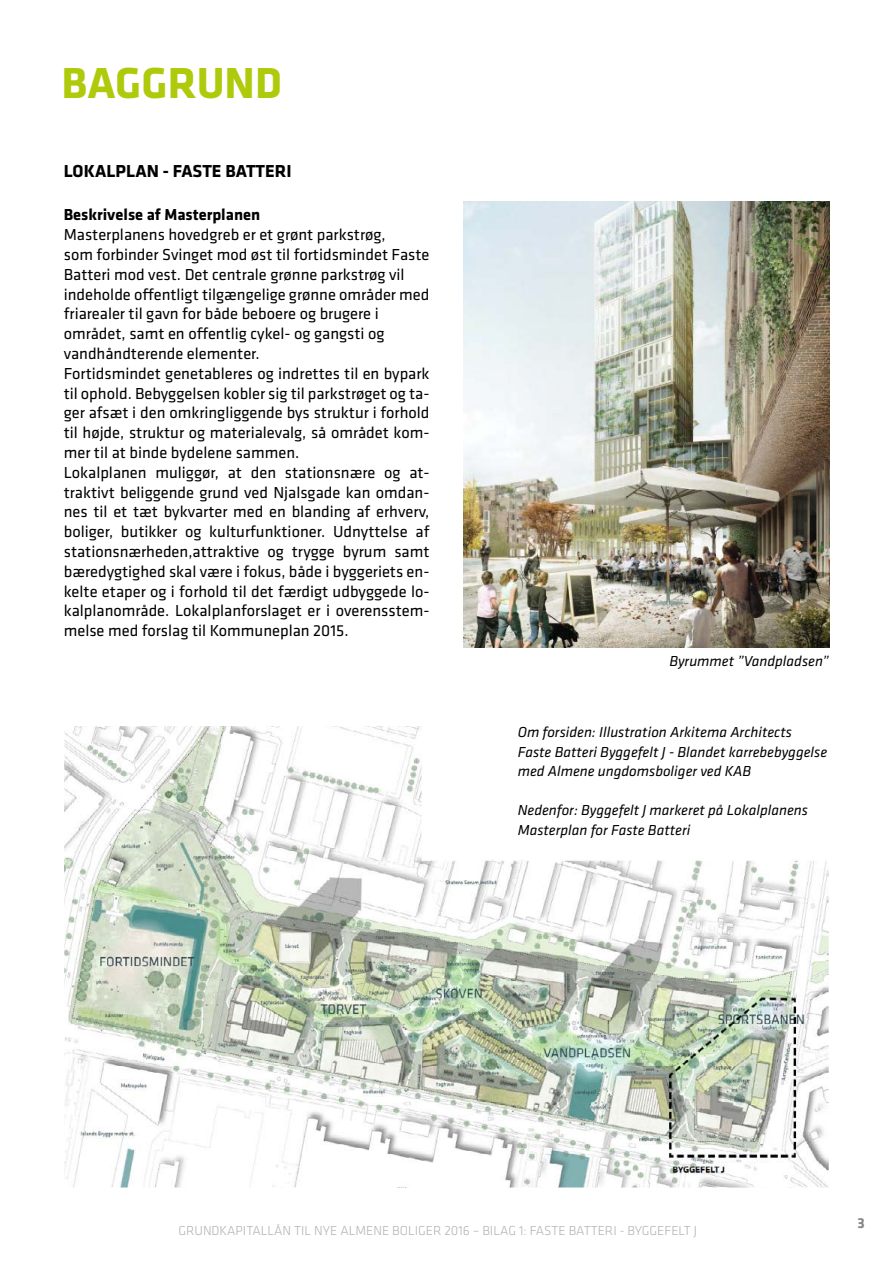
<style>
.page{position:relative;width:893px;height:1263px;background:#fff}
.page>*{position:absolute;margin:0;border:0;box-sizing:border-box;transform-origin:0 0}
.t1{font:700 45px "Klavika";color:#afca0b}
.t2{font:700 18px "Klavika";color:#000}
.t3{font:16.5px/19.8px "Klavika";color:#000}
.t4{font:700 16.5px "Klavika";color:#000}
.t5{font:italic 15px/19.5px "Klavika";color:#000}
.t6{font:700 15px "Klavika";color:#878786}
.t7{font:300 13.5px "Klavika";color:#b2b2b2}
</style>
<div class="page">
<img style="left:64px;top:726px;width:765px;height:461px">
<img style="left:463px;top:201px;width:366px;height:447px">
<h1 class="t1" style="left:62px;top:58px;width:222px">BAGGRUND</h1>
<p class="t2" style="left:64px;top:161px;width:229px">LOKALPLAN - FASTE BATTERI</p>
<p class="t4" style="left:64px;top:206px;width:198px">Beskrivelse af Masterplanen</p>
<p class="t3" style="left:64px;top:225px;width:367px">Masterplanens hovedgreb er et grønt parkstrøg,<br>som forbinder Svinget mod øst til fortidsmindet Faste Batteri mod vest. Det centrale grønne parkstrøg vil indeholde offentligt tilgængelige grønne områder med friarealer til gavn for både beboere og brugere i området, samt en offentlig cykel- og gangsti og vandhåndterende elementer.<br>Fortidsmindet genetableres og indrettes til en bypark til ophold. Bebyggelsen kobler sig til parkstrøget og ta&shy;ger afsæt i den omkringliggende bys struktur i forhold til højde, struktur og materialevalg, så området kom&shy;mer til at binde bydelene sammen.<br>Lokalplanen muliggør, at den stationsnære og at&shy;traktivt beliggende grund ved Njalsgade kan omdan&shy;nes til et tæt bykvarter med en blanding af erhverv, boliger, butikker og kulturfunktioner. Udnyttelse af stationsnærheden,attraktive og trygge byrum samt bæredygtighed skal være i fokus, både i byggeriets en&shy;kelte etaper og i forhold til det færdigt udbyggede lo&shy;kalplanområde. Lokalplanforslaget er i overensstem&shy;melse med forslag til Kommuneplan 2015.</p>
<p class="t5" style="left:669px;top:653px;width:161px">Byrummet ”Vandpladsen”</p>
<p class="t5" style="left:518px;top:724px;width:311px">Om forsiden: Illustration Arkitema Architects<br>Faste Batteri Byggefelt J - Blandet karrebebyggelse med Almene ungdomsboliger ved KAB</p>
<p class="t5" style="left:518px;top:802px;width:292px">Nedenfor: Byggefelt J markeret på Lokalplanens<br>Masterplan for Faste Batteri</p>
<p class="t7" style="left:179px;top:1224px;width:520px">GRUNDKAPITALLÅN TIL NYE ALMENE BOLIGER 2016 – BILAG 1: FASTE BATTERI - BYGGEFELT J</p>
<p class="t6" style="left:857px;top:1215px;width:9px">3</p>
</div>
